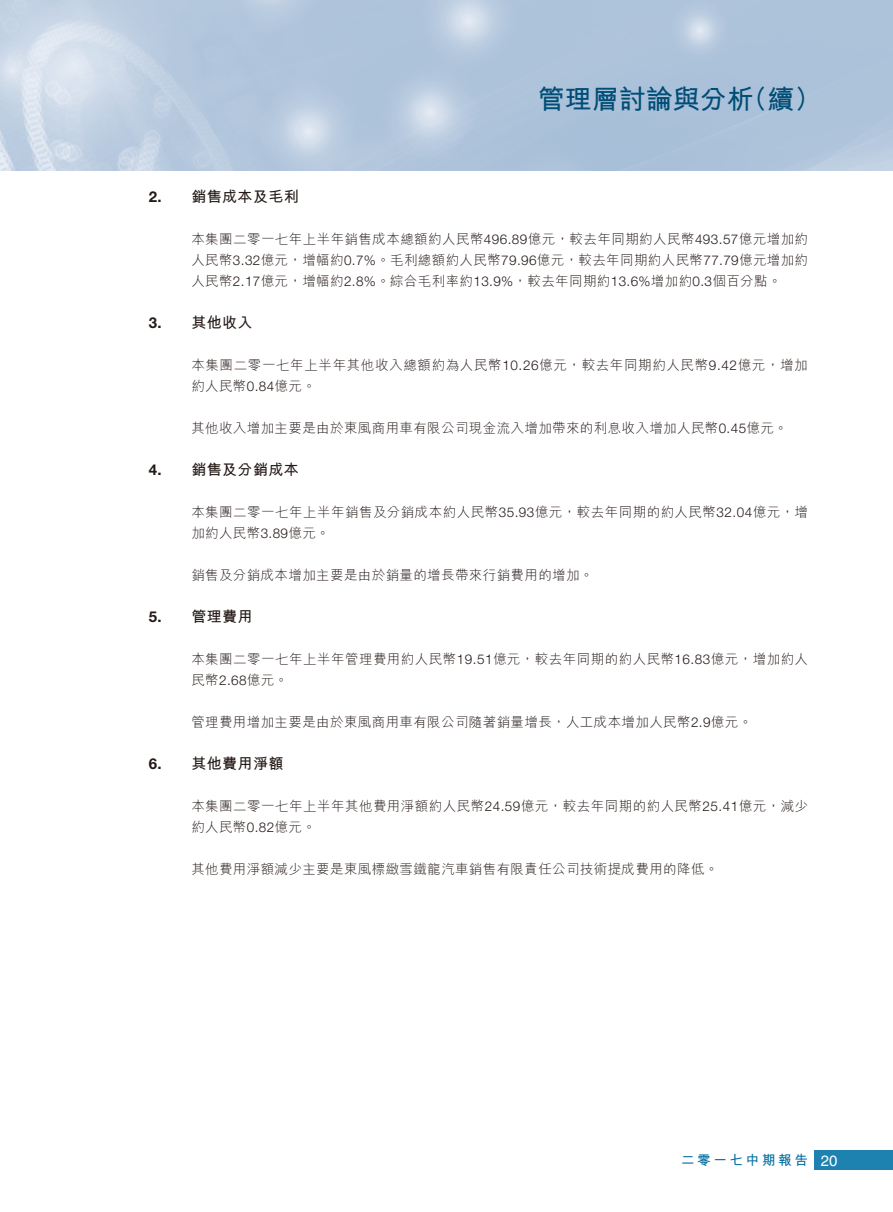
<style>
.page{position:relative;width:893px;height:1212px;background:#fff}
.page>*{position:absolute;margin:0;border:0;box-sizing:border-box;transform-origin:0 0}
.t1{font:700 27px "M Hei HK";color:#004d76}
.t2{font:700 15px "M Hei HK";letter-spacing:.03em;color:#231916}
.t3{font:300 13.5px/21px "M Hei HK";letter-spacing:.03em;color:#231916}
.t4{font:700 13.5px "M Hei HK";letter-spacing:.2em;color:#006ca0}
.s1{font-family:"Helvetica Neue LT Std"}
.s2{font-family:"Helvetica LT Std";font-weight:400;font-size:15px;color:#fff}
</style>
<div class="page">
<div style="left:814px;top:1150px;width:79px;height:20px;background:#1d82b0"></div>
<h1 class="t1" style="left:538px;top:80px;width:285px">管理層討論與分析（續）</h1>
<p class="t2" style="left:149px;top:186px;width:152px"><span class="s1">2.</span> 銷售成本及毛利</p>
<p class="t3" style="left:191px;top:228px;width:618px;text-align:justify">本集團二零一七年上半年銷售成本總額約人民幣<span class="s1">496.89</span>億元，較去年同期約人民幣<span class="s1">493.57</span>億元增加約人民幣<span class="s1">3.32</span>億元，增幅約<span class="s1">0.7%</span>。毛利總額約人民幣<span class="s1">79.96</span>億元，較去年同期約人民幣<span class="s1">77.79</span>億元增加約人民幣<span class="s1">2.17</span>億元，增幅約<span class="s1">2.8%</span>。綜合毛利率約<span class="s1">13.9%</span>，較去年同期約<span class="s1">13.6%</span>增加約<span class="s1">0.3</span>個百分點。</p>
<p class="t2" style="left:149px;top:312px;width:105px"><span class="s1">3.</span> 其他收入</p>
<p class="t3" style="left:191px;top:354px;width:618px">本集團二零一七年上半年其他收入總額約為人民幣<span class="s1">10.26</span>億元，較去年同期約人民幣<span class="s1">9.42</span>億元，增加約人民幣<span class="s1">0.84</span>億元。</p>
<p class="t3" style="left:191px;top:417px;width:598px">其他收入增加主要是由於東風商用車有限公司現金流入增加帶來的利息收入增加人民幣<span class="s1">0.45</span>億元。</p>
<p class="t2" style="left:149px;top:459px;width:152px"><span class="s1">4.</span> 銷售及分銷成本</p>
<p class="t3" style="left:191px;top:501px;width:618px">本集團二零一七年上半年銷售及分銷成本約人民幣<span class="s1">35.93</span>億元，較去年同期的約人民幣<span class="s1">32.04</span>億元，增加約人民幣<span class="s1">3.89</span>億元。</p>
<p class="t3" style="left:191px;top:564px;width:404px">銷售及分銷成本增加主要是由於銷量的增長帶來行銷費用的增加。</p>
<p class="t2" style="left:149px;top:606px;width:105px"><span class="s1">5.</span> 管理費用</p>
<p class="t3" style="left:191px;top:648px;width:618px">本集團二零一七年上半年管理費用約人民幣<span class="s1">19.51</span>億元，較去年同期的約人民幣<span class="s1">16.83</span>億元，增加約人民幣<span class="s1">2.68</span>億元。</p>
<p class="t3" style="left:191px;top:711px;width:562px">管理費用增加主要是由於東風商用車有限公司隨著銷量增長，人工成本增加人民幣<span class="s1">2.9</span>億元。</p>
<p class="t2" style="left:149px;top:753px;width:136px"><span class="s1">6.</span> 其他費用淨額</p>
<p class="t3" style="left:191px;top:795px;width:618px">本集團二零一七年上半年其他費用淨額約人民幣<span class="s1">24.59</span>億元，較去年同期的約人民幣<span class="s1">25.41</span>億元，減少約人民幣<span class="s1">0.82</span>億元。</p>
<p class="t3" style="left:191px;top:858px;width:528px">其他費用淨額減少主要是東風標緻雪鐵龍汽車銷售有限責任公司技術提成費用的降低。</p>
<p class="t4" style="left:681px;top:1150px;width:158px">二零一七中期報告 <span class="s2">20</span></p>
</div>
